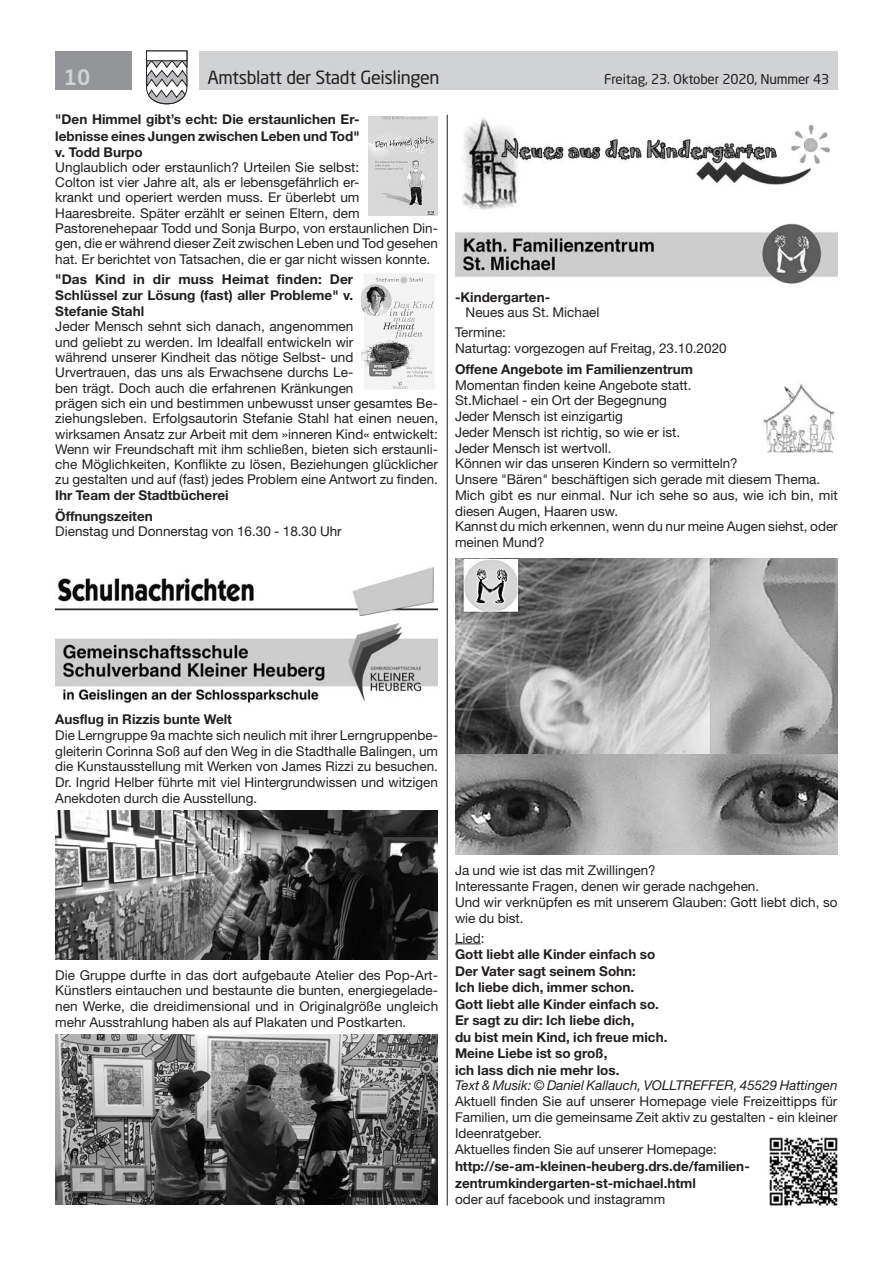
<style>
.page{position:relative;width:893px;height:1263px;background:#fff}
.page>*{position:absolute;margin:0;border:0;box-sizing:border-box;transform-origin:0 0}
.t1{font:500 21px "Neo Sans Std";color:#d1d2d4}
.t2{font:18px "Neo Sans Std";letter-spacing:-.02em;color:#231f20}
.t3{font:13.5px/15.8px "Helvetica Neue LT Std";color:#231f20}
.t4{font:700 13.5px/16.5px "Helvetica Neue LT Std";color:#231f20}
.t5{font:italic 13.5px "Helvetica Neue LT Std";color:#231f20}
.t6{font:13.5px "Neo Sans Std";letter-spacing:-.015em;color:#231f20}
</style>
<div class="page">
<div style="left:199px;top:51px;width:639px;height:38px;background:#d1d2d4"></div>
<div style="left:55px;top:51px;width:77px;height:38px;background:#939598"></div>
<svg style="left:146px;top:50px;width:42px;height:55px"></svg>
<div style="left:146px;top:51px;width:41px;height:10px;background:#fff"></div>
<div style="left:146px;top:51px;width:41px;height:10px;border:1px solid #231f20"></div>
<hr style="left:447px;top:115px;width:1px;height:1090px;background:#231f20">
<img style="left:55px;top:567px;width:383px;height:49px">
<img style="left:55px;top:623px;width:383px;height:81px">
<img style="left:55px;top:810px;width:383px;height:150px">
<img style="left:55px;top:1034px;width:383px;height:171px">
<svg style="left:455px;top:943px;width:26px;height:1px"></svg>
<img style="left:461px;top:118px;width:369px;height:92px">
<img style="left:455px;top:223px;width:383px;height:61px">
<img style="left:455px;top:559px;width:383px;height:196px">
<img style="left:368px;top:116px;width:70px;height:99px">
<img style="left:362px;top:274px;width:73px;height:115px">
<img style="left:763px;top:384px;width:72px;height:70px">
<img style="left:455px;top:755px;width:383px;height:99px">
<img style="left:769px;top:1137px;width:69px;height:69px">
<h1 class="t1" style="left:64px;top:64px;width:28px">10</h1>
<h2 class="t2" style="left:207px;top:66px;width:234px">Amtsblatt der Stadt Geislingen</h2>
<p class="t6" style="left:604px;top:71px;width:226px">Freitag, 23. Oktober 2020, Nummer 43</p>
<p class="t4" style="left:55px;top:111px;width:306px;line-height:16px;text-align:justify">"Den Himmel gibt’s echt: Die erstaunlichen Er&shy;lebnisse eines Jungen zwischen Leben und Tod" v. Todd Burpo</p>
<p class="t3" style="left:55px;top:159px;width:384px;line-height:15.3px">Unglaublich oder erstaunlich? Urteilen Sie selbst:<br>Colton ist vier Jahre alt, als er lebensgefährlich er-<br>krankt und operiert werden muss. Er überlebt um Haaresbreite. Später erzählt er seinen Eltern, dem Pastorenehepaar Todd und Sonja Burpo, von erstaunlichen Din&shy;gen, die er während dieser Zeit zwischen Leben und Tod gesehen hat. Er berichtet von Tatsachen, die er gar nicht wissen konnte.</p>
<p class="t4" style="left:55px;top:271px;width:300px;line-height:16px;text-align:justify">"Das Kind in dir muss Heimat finden: Der Schlüssel zur Lösung (fast) aller Probleme" v.<br>Stefanie Stahl</p>
<p class="t3" style="left:55px;top:319px;width:384px;line-height:15.3px">Jeder Mensch sehnt sich danach, angenommen<br>und geliebt zu werden. Im Idealfall entwickeln wir<br>während unserer Kindheit das nötige Selbst- und<br>Urvertrauen, das uns als Erwachsene durchs Le-<br>ben trägt. Doch auch die erfahrenen Kränkungen<br>prägen sich ein und bestimmen unbewusst unser gesamtes Be&shy;ziehungsleben. Erfolgsautorin Stefanie Stahl hat einen neuen, wirksamen Ansatz zur Arbeit mit dem »inneren Kind« entwickelt:<br>Wenn wir Freundschaft mit ihm schließen, bieten sich erstaunli&shy;che Möglichkeiten, Konflikte zu lösen, Beziehungen glücklicher zu gestalten und auf (fast) jedes Problem eine Antwort zu finden.</p>
<p class="t4" style="left:55px;top:485px;width:175px;line-height:20.2px">Ihr Team der Stadtbücherei<br>Öffnungszeiten</p>
<p class="t3" style="left:55px;top:523px;width:288px">Dienstag und Donnerstag von 16.30 - 18.30 Uhr</p>
<p class="t4" style="left:455px;top:288px;width:97px">-Kindergarten-</p>
<p class="t3" style="left:455px;top:302px;width:146px;line-height:20px;text-indent:11px">Neues aus St. Michael<br>Termine:</p>
<p class="t3" style="left:455px;top:340px;width:273px">Naturtag: vorgezogen auf Freitag, 23.10.2020</p>
<p class="t4" style="left:455px;top:360px;width:240px">Offene Angebote im Familienzentrum</p>
<p class="t3" style="left:455px;top:377px;width:384px">Momentan finden keine Angebote statt.<br>St.Michael - ein Ort der Begegnung<br>Jeder Mensch ist einzigartig<br>Jeder Mensch ist richtig, so wie er ist.<br>Jeder Mensch ist wertvoll.<br>Können wir das unseren Kindern so vermitteln?<br>Unsere "Bären" beschäftigen sich gerade mit diesem Thema.<br>Mich gibt es nur einmal. Nur ich sehe so aus, wie ich bin, mit diesen Augen, Haaren usw.<br>Kannst du mich erkennen, wenn du nur meine Augen siehst, oder meinen Mund?</p>
<p class="t4" style="left:55px;top:711px;width:178px">Ausflug in Rizzis bunte Welt</p>
<p class="t3" style="left:55px;top:727px;width:384px;text-align:justify">Die Lerngruppe 9a machte sich neulich mit ihrer Lerngruppenbe&shy;gleiterin Corinna Soß auf den Weg in die Stadthalle Balingen, um die Kunstausstellung mit Werken von James Rizzi zu besuchen.<br>Dr. Ingrid Helber führte mit viel Hintergrundwissen und witzigen Anekdoten durch die Ausstellung.</p>
<p class="t3" style="left:55px;top:967px;width:384px;text-align:justify">Die Gruppe durfte in das dort aufgebaute Atelier des Pop-Art-Künstlers eintauchen und bestaunte die bunten, energiegelade&shy;nen Werke, die dreidimensional und in Originalgröße ungleich mehr Ausstrahlung haben als auf Plakaten und Postkarten.</p>
<p class="t3" style="left:455px;top:862px;width:384px">Ja und wie ist das mit Zwillingen?<br>Interessante Fragen, denen wir gerade nachgehen.<br>Und wir verknüpfen es mit unserem Glauben: Gott liebt dich, so wie du bist.</p>
<p class="t3" style="left:455px;top:930px;width:31px">Lied:</p>
<p class="t4" style="left:455px;top:946px;width:214px">Gott liebt alle Kinder einfach so<br>Der Vater sagt seinem Sohn:<br>Ich liebe dich, immer schon.<br>Gott liebt alle Kinder einfach so.<br>Er sagt zu dir: Ich liebe dich,<br>du bist mein Kind, ich freue mich.<br>Meine Liebe ist so groß,<br>ich lass dich nie mehr los.</p>
<p class="t5" style="left:455px;top:1077px;width:384px">Text &amp; Musik: © Daniel Kallauch, VOLLTREFFER, 45529 Hattingen</p>
<p class="t3" style="left:455px;top:1093px;width:384px">Aktuell finden Sie auf unserer Homepage viele Freizeittipps für Familien, um die gemeinsame Zeit aktiv zu gestalten - ein kleiner Ideenratgeber.<br>Aktuelles finden Sie auf unserer Homepage:</p>
<p class="t4" style="left:455px;top:1157px;width:296px;line-height:17px">http://se-am-kleinen-heuberg.drs.de/familien&shy;zentrumkindergarten-st-michael.html</p>
<p class="t3" style="left:455px;top:1191px;width:212px">oder auf facebook und instagramm</p>
</div>
